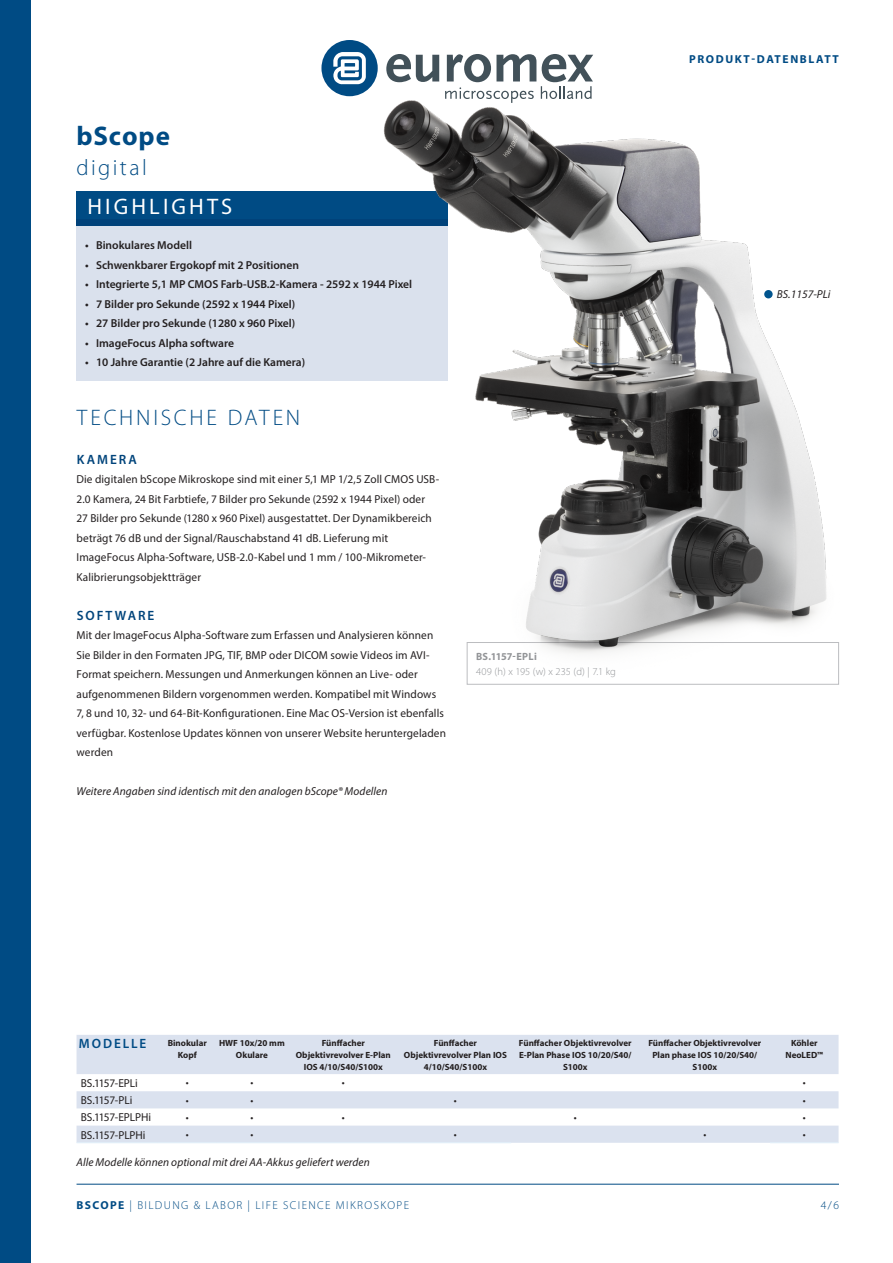
<style>
.page{position:relative;width:893px;height:1263px;background:#fff}
.page>*{position:absolute;margin:0;border:0;box-sizing:border-box;transform-origin:0 0}
.j_productkop{font:700 27px "Myriad Pro";letter-spacing:.035em;color:#004b84}
.j_specifications{font:300 22.5px "Myriad Pro";letter-spacing:.125em;color:#004b84}
.j_highlights{font:22.5px "Myriad Pro";letter-spacing:.14em;color:#fff}
.j_product_onder_kop{font:300 22.5px "Myriad Pro";letter-spacing:.105em;color:#004b84}
.j_tussenkop{font:600 13.5px "Myriad Pro";letter-spacing:.15em;color:#00447b}
.j_models_in_tabel{font:600 13.5px "Myriad Pro";letter-spacing:.15em;color:#004b84}
.j_plat{font:11.55px/19.5px "Myriad Pro";letter-spacing:.01em;color:#231f20}
.j_specs_bullits{font:600 11.55px "Myriad Pro";color:#231f20}
.j_italic{font:italic 11.55px "Myriad Pro";letter-spacing:.01em;color:#231f20}
.j_tabel_y-as{font:11.55px "Myriad Pro";letter-spacing:-.015em;color:#231f20}
.t1{font:300 11.55px "Myriad Pro";letter-spacing:.12em;color:#004b84}
.t2{font:700 11.55px "Myriad Pro";letter-spacing:.14em;color:#004b84}
.j_bolletjes{font:italic 11.55px "Myriad Pro";color:#231f20}
.j_tabel{font:10.65px "Myriad Pro";color:#231f20}
.j_dimensions{font:300 10.5px "Myriad Pro";letter-spacing:.01em;color:#939598}
.j_dimensions_1{font:700 10.5px "Myriad Pro";letter-spacing:.02em;color:#939598}
.j_tabel_x-as{font:700 9px/12px "Myriad Pro";color:#231f20;text-align:center}
.s1{font-weight:700}
</style>
<div class="page">
<svg style="left:321px;top:40px;width:57px;height:56px"></svg>
<svg style="left:386px;top:54px;width:53px;height:28px"></svg>
<svg style="left:446px;top:54px;width:147px;height:28px"></svg>
<div style="left:77px;top:191px;width:371px;height:34px;background:#004b84"></div>
<div style="left:0;top:0;width:30px;height:1263px;background:#004b84"></div>
<hr style="left:77px;top:1184px;width:762px;height:1px;background:#004b84">
<div style="left:77px;top:219px;width:371px;height:162px;background:#dae1ed"></div>
<img style="left:361px;top:82px;width:478px;height:603px">
<div style="left:764px;top:290px;width:9px;height:8px;background:#00548e;border-radius:50%"></div>
<svg style="left:77px;top:1035px;width:761px;height:108px;fill:#dbe2ef"></svg>
<hr style="left:77px;top:1142px;width:81px;height:1px;background:#e1f0fa">
<hr style="left:158px;top:1142px;width:59px;height:1px;background:#e1f0fa">
<hr style="left:217px;top:1142px;width:70px;height:1px;background:#e1f0fa">
<hr style="left:287px;top:1142px;width:113px;height:1px;background:#e1f0fa">
<hr style="left:400px;top:1142px;width:111px;height:1px;background:#e1f0fa">
<hr style="left:770px;top:1142px;width:68px;height:1px;background:#e1f0fa">
<p class="j_productkop" style="left:77px;top:119px;width:95px">bScope</p>
<p class="j_product_onder_kop" style="left:77px;top:154px;width:72px">digital</p>
<p class="j_highlights" style="left:87px;top:193px;width:146px">HIGHLIGHTS</p>
<p class="j_specs_bullits" style="left:85px;top:238px;width:108px">• Binokulares Modell</p>
<p class="j_specs_bullits" style="left:85px;top:257px;width:216px">• Schwenkbarer Ergokopf mit 2 Positionen</p>
<p class="j_specs_bullits" style="left:85px;top:277px;width:329px">• Integrierte 5,1 MP CMOS Farb-USB.2-Kamera - 2592 x 1944 Pixel</p>
<p class="j_specs_bullits" style="left:85px;top:296px;width:212px">• 7 Bilder pro Sekunde (2592 x 1944 Pixel)</p>
<p class="j_specs_bullits" style="left:85px;top:316px;width:212px">• 27 Bilder pro Sekunde (1280 x 960 Pixel)</p>
<p class="j_specs_bullits" style="left:85px;top:335px;width:150px">• ImageFocus Alpha software</p>
<p class="j_specs_bullits" style="left:85px;top:355px;width:222px">• 10 Jahre Garantie (2 Jahre auf die Kamera)</p>
<p class="j_specifications" style="left:77px;top:403px;width:225px">TECHNISCHE DATEN</p>
<p class="j_tussenkop" style="left:77px;top:450px;width:62px">KAMERA</p>
<p class="j_plat" style="left:77px;top:469px;width:364px">Die digitalen bScope Mikroskope sind mit einer 5,1 MP 1/2,5 Zoll CMOS USB-2.0 Kamera, 24 Bit Farbtiefe, 7 Bilder pro Sekunde (2592 x 1944 Pixel) oder 27 Bilder pro Sekunde (1280 x 960 Pixel) ausgestattet. Der Dynamikbereich beträgt 76 dB und der Signal/Rauschabstand 41 dB. Lieferung mit ImageFocus Alpha-Software, USB-2.0-Kabel und 1 mm / 100-Mikrometer-Kalibrierungsobjektträger</p>
<p class="j_tussenkop" style="left:77px;top:606px;width:79px">SOFTWARE</p>
<p class="j_plat" style="left:77px;top:625px;width:371px">Mit der ImageFocus Alpha-Software zum Erfassen und Analysieren können Sie Bilder in den Formaten JPG, TIF, BMP oder DICOM sowie Videos im AVI-Format speichern. Messungen und Anmerkungen können an Live- oder aufgenommenen Bildern vorgenommen werden. Kompatibel mit Windows 7, 8 und 10, 32- und 64-Bit-Konfigurationen. Eine Mac OS-Version ist ebenfalls verfügbar. Kostenlose Updates können von unserer Website heruntergeladen werden</p>
<p class="j_italic" style="left:77px;top:784px;width:312px">Weitere Angaben sind identisch mit den analogen bScope® Modellen</p>
<p class="j_dimensions_1" style="left:476px;top:649px;width:62px">BS.1157‑EPLi</p>
<p class="j_dimensions" style="left:476px;top:665px;width:141px">409 (h) x 195 (w) x 235 (d) | 7.1 kg</p>
<p class="t2" style="left:689px;top:51px;width:151px">PRODUKT-DATENBLATT</p>
<p class="j_bolletjes" style="left:777px;top:287px;width:55px">BS.1157-PLi</p>
<p class="j_models_in_tabel" style="left:79px;top:1034px;width:69px">MODELLE</p>
<p class="j_tabel_x-as" style="left:168px;top:1036px;width:41px">Binokular<br>Kopf</p>
<p class="j_tabel_x-as" style="left:219px;top:1036px;width:67px">HWF 10x/20 mm</p>
<p class="j_tabel_x-as" style="left:236px;top:1048px;width:33px">Okulare</p>
<p class="j_tabel_x-as" style="left:296px;top:1036px;width:97px">Fünffacher<br>Objektivrevolver E-Plan<br>IOS 4/10/S40/S100x</p>
<p class="j_tabel_x-as" style="left:404px;top:1036px;width:105px">Fünffacher<br>Objektivrevolver Plan IOS<br>4/10/S40/S100x</p>
<p class="j_tabel_x-as" style="left:519px;top:1036px;width:114px">Fünffacher Objektivrevolver<br>E-Plan Phase IOS 10/20/S40/<br>S100x</p>
<p class="j_tabel_x-as" style="left:648px;top:1036px;width:114px">Fünffacher Objektivrevolver<br>Plan phase IOS 10/20/S40/<br>S100x</p>
<p class="j_tabel_x-as" style="left:791px;top:1036px;width:28px">Köhler</p>
<p class="j_tabel_x-as" style="left:785px;top:1048px;width:39px">NeoLED™</p>
<p class="j_tabel_y-as" style="left:81px;top:1076px;width:59px">BS.1157‑EPLi</p>
<p class="j_tabel" style="left:186px;top:1076px;width:4px">•</p>
<p class="j_tabel" style="left:250px;top:1076px;width:4px">•</p>
<p class="j_tabel" style="left:342px;top:1076px;width:4px">•</p>
<p class="j_tabel" style="left:803px;top:1076px;width:4px">•</p>
<p class="j_tabel_y-as" style="left:81px;top:1093px;width:53px">BS.1157‑PLi</p>
<p class="j_tabel" style="left:186px;top:1093px;width:4px">•</p>
<p class="j_tabel" style="left:250px;top:1093px;width:4px">•</p>
<p class="j_tabel" style="left:454px;top:1093px;width:4px">•</p>
<p class="j_tabel" style="left:803px;top:1093px;width:4px">•</p>
<p class="j_tabel_y-as" style="left:81px;top:1110px;width:72px">BS.1157‑EPLPHi</p>
<p class="j_tabel" style="left:186px;top:1110px;width:4px">•</p>
<p class="j_tabel" style="left:250px;top:1110px;width:4px">•</p>
<p class="j_tabel" style="left:342px;top:1110px;width:4px">•</p>
<p class="j_tabel" style="left:574px;top:1110px;width:4px">•</p>
<p class="j_tabel" style="left:803px;top:1110px;width:4px">•</p>
<p class="j_tabel_y-as" style="left:81px;top:1127px;width:66px">BS.1157‑PLPHi</p>
<p class="j_tabel" style="left:186px;top:1128px;width:4px">•</p>
<p class="j_tabel" style="left:250px;top:1128px;width:4px">•</p>
<p class="j_tabel" style="left:454px;top:1128px;width:4px">•</p>
<p class="j_tabel" style="left:703px;top:1128px;width:4px">•</p>
<p class="j_tabel" style="left:803px;top:1128px;width:4px">•</p>
<p class="j_italic" style="left:77px;top:1154px;width:295px">Alle Modelle können optional mit drei AA-Akkus geliefert werden</p>
<p class="t1" style="left:77px;top:1198px;width:334px"><span class="s1">BSCOPE</span> | BILDUNG &amp; LABOR | LIFE SCIENCE MIKROSKOPE</p>
<p class="t1" style="left:821px;top:1198px;width:20px">4/6</p>
</div>
